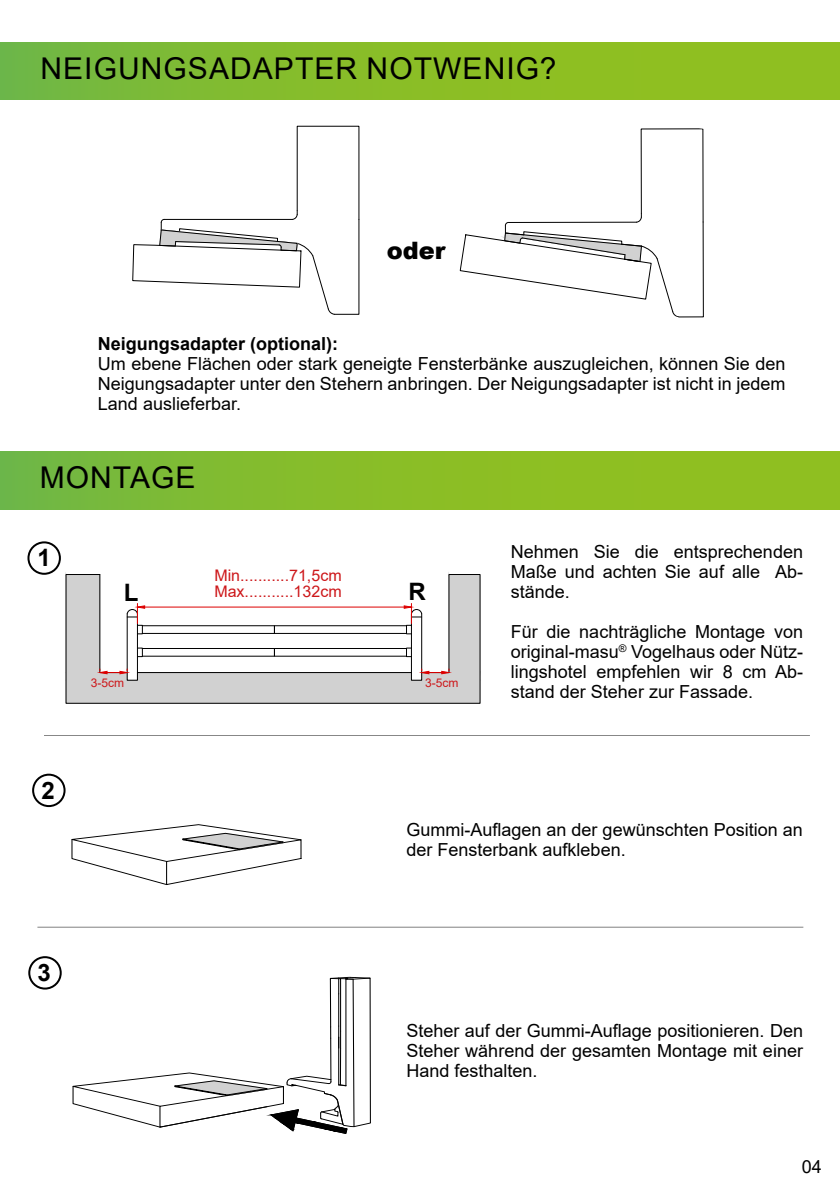
<style>
.page{position:relative;width:840px;height:1191px;background:#fff}
.page>*{position:absolute;margin:0;border:0;box-sizing:border-box;transform-origin:0 0}
.t1{font:30px "Arial";letter-spacing:.035em;color:#000}
.t2{font:700 24px "Arial";color:#000}
.t3{font:900 24px "Arial";color:#000}
.t4{font:18px/20px "Arial";color:#000;text-align:justify}
.t5{font:700 18px "Arial";color:#000}
.t6{font:16px "Arial";color:#cd171a}
.t7{font:12px "Arial";color:#cd171a}
</style>
<div class="page">
<svg style="left:71px;top:824px;width:230px;height:61px"></svg>
<svg style="left:72px;top:977px;width:298px;height:157px"></svg>
<hr style="left:44px;top:735px;width:765px;height:1px;background:#000">
<hr style="left:37px;top:927px;width:765px;height:1px;background:#000">
<div style="left:0;top:42px;width:839px;height:58px;background:linear-gradient(to right,#76b93d,#96c119)"></div>
<div style="left:0;top:451px;width:839px;height:58px;background:linear-gradient(to right,#76b93d,#96c119)"></div>
<svg style="left:65px;top:573px;width:416px;height:131px"></svg>
<svg style="left:132px;top:126px;width:227px;height:189px"></svg>
<svg style="left:459px;top:128px;width:244px;height:189px"></svg>
<div style="left:194px;top:569px;width:167px;height:33px;background:#fff"></div>
<div style="left:27px;top:541px;width:34px;height:34px;border:2px solid #000;border-radius:50%"></div>
<div style="left:32px;top:773px;width:33px;height:34px;border:2px solid #000;border-radius:50%"></div>
<div style="left:28px;top:956px;width:34px;height:33px;border:2px solid #000;border-radius:50%"></div>
<h1 class="t1" style="left:40px;top:47px;width:517px">NEIGUNGSADAPTER NOTWENIG?</h1>
<h2 class="t3" style="left:386px;top:233px;width:60px">oder</h2>
<p class="t5" style="left:98px;top:331px;width:242px">Neigungsadapter (optional):</p>
<p class="t4" style="left:98px;top:354px;width:688px">Um ebene Flächen oder stark geneigte Fensterbänke auszugleichen, können Sie den Neigungsadapter unter den Stehern anbringen. Der Neigungsadapter ist nicht in jedem Land auslieferbar.</p>
<h1 class="t1" style="left:40px;top:457px;width:157px">MONTAGE</h1>
<h2 class="t2" style="left:37px;top:541px;width:15px">1</h2>
<h2 class="t2" style="left:41px;top:773px;width:15px">2</h2>
<p class="t6" style="left:214px;top:564px;width:129px">Min...........71,5cm</p>
<h2 class="t2" style="left:124px;top:575px;width:16px">L</h2>
<p class="t6" style="left:214px;top:580px;width:129px">Max...........132cm</p>
<h2 class="t2" style="left:408px;top:575px;width:19px">R</h2>
<p class="t7" style="left:91px;top:675px;width:35px">3-5cm</p>
<p class="t7" style="left:425px;top:674px;width:35px">3-5cm</p>
<p class="t4" style="left:510px;top:541px;width:293px">Nehmen Sie die entsprechenden Maße und achten Sie auf alle Ab&shy;stände.</p>
<p class="t4" style="left:510px;top:621px;width:293px">Für die nachträgliche Montage von original-masu<sup>®</sup> Vogelhaus oder Nütz&shy;lingshotel empfehlen wir 8 cm Ab&shy;stand der Steher zur Fassade.</p>
<h2 class="t2" style="left:37px;top:955px;width:15px">3</h2>
<p class="t4" style="left:406px;top:819px;width:398px">Gummi-Auflagen an der gewünschten Position an der Fensterbank aufkleben.</p>
<p class="t4" style="left:406px;top:1020px;width:398px">Steher auf der Gummi-Auflage positionieren. Den Steher während der gesamten Montage mit einer Hand festhalten.</p>
<p class="t4" style="left:801px;top:1156px;width:22px">04</p>
</div>
